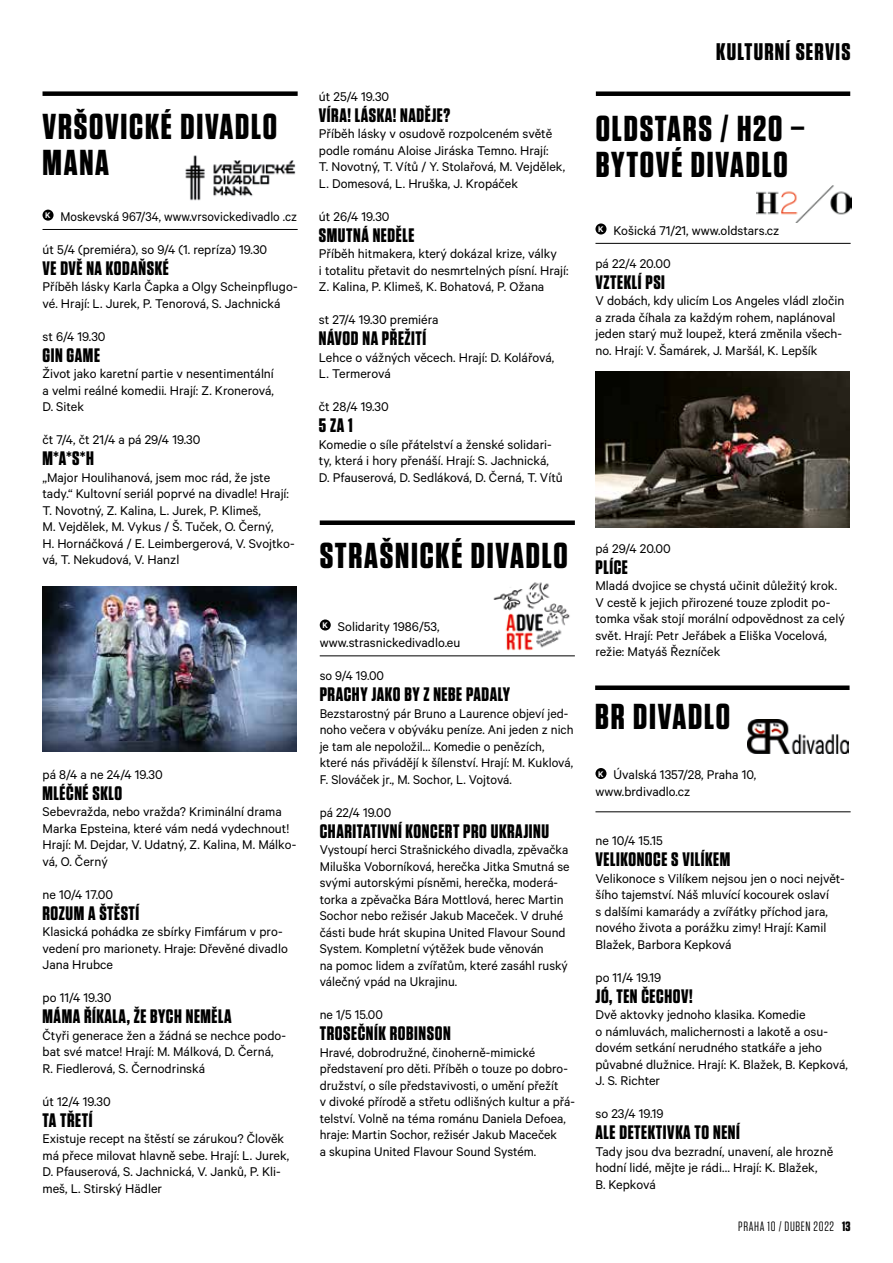
<style>
.page{position:relative;width:893px;height:1263px;background:#fff}
.page>*{position:absolute;margin:0;border:0;box-sizing:border-box;transform-origin:0 0}
.t1{font:700 36px/36px "Tungsten";letter-spacing:.05em;color:#000}
.t2{font:700 24px "Tungsten";letter-spacing:.05em;color:#000}
.t3{font:700 19.5px "Tungsten";letter-spacing:.03em;color:#000}
.t4{font:14.25px/16.5px "Calibre";color:#000}
.t5{font:14.25px "Calibre";color:#000;scale:.96 1}
.t6{font:13.5px "Tungsten";letter-spacing:.05em;color:#000}
.s1{font-weight:700}
</style>
<div class="page">
<div style="left:43px;top:210px;width:11px;height:11px;background:#000;border-radius:50%"></div>
<hr style="left:43px;top:229px;width:255px;height:1px;background:#000">
<img style="left:185px;top:155px;width:111px;height:46px">
<div style="left:43px;top:91px;width:255px;height:5px;background:#000"></div>
<img style="left:43px;top:586px;width:254px;height:165px">
<div style="left:320px;top:619px;width:11px;height:11px;background:#000;border-radius:50%"></div>
<hr style="left:320px;top:656px;width:255px;height:1px;background:#000">
<div style="left:320px;top:520px;width:255px;height:5px;background:#000"></div>
<img style="left:493px;top:582px;width:77px;height:69px">
<img style="left:757px;top:186px;width:95px;height:37px">
<div style="left:595px;top:223px;width:11px;height:11px;background:#000;border-radius:50%"></div>
<hr style="left:595px;top:243px;width:256px;height:1px;background:#000">
<div style="left:596px;top:91px;width:254px;height:5px;background:#000"></div>
<img style="left:748px;top:719px;width:100px;height:34px">
<div style="left:595px;top:768px;width:11px;height:11px;background:#000;border-radius:50%"></div>
<hr style="left:595px;top:811px;width:256px;height:1px;background:#000">
<div style="left:595px;top:685px;width:254px;height:5px;background:#000"></div>
<img style="left:595px;top:372px;width:254px;height:155px">
<h1 class="t1" style="left:43px;top:109px;width:236px">VRŠOVICKÉ DIVADLO<br>MANA</h1>
<p class="t5" style="left:45px;top:208px;width:264px"><sup>K</sup> Moskevská 967/34, www.vrsovickedivadlo .cz</p>
<p class="t4" style="left:43px;top:240px;width:226px">út 5/4 (premiéra), so 9/4 (1. repríza) 19.30</p>
<h3 class="t3" style="left:43px;top:257px;width:128px">VE DVĚ NA KODAŇSKÉ</h3>
<p class="t4" style="left:43px;top:278px;width:257px">Příběh lásky Karla Čapka a Olgy Scheinpflugo&shy;vé. Hrají: L. Jurek, P. Tenorová, S. Jachnická</p>
<p class="t4" style="left:43px;top:327px;width:65px">st 6/4 19.30</p>
<h3 class="t3" style="left:43px;top:344px;width:59px">GIN GAME</h3>
<p class="t4" style="left:43px;top:365px;width:233px;text-align:justify">Život jako karetní partie v nesentimentální a velmi reálné komedii. Hrají: Z. Kronerová, D. Sitek</p>
<p class="t4" style="left:43px;top:431px;width:159px">čt 7/4, čt 21/4 a pá 29/4 19.30</p>
<h3 class="t3" style="left:43px;top:448px;width:53px">M*A*S*H</h3>
<p class="t4" style="left:43px;top:468px;width:254px">„Major Houlihanová, jsem moc rád, že jste tady.“ Kultovní seriál poprvé na divadle! Hrají:<br>T. Novotný, Z. Kalina, L. Jurek, P. Klimeš,<br>M. Vejdělek, M. Vykus / Š. Tuček, O. Černý,<br>H. Hornáčková / E. Leimbergerová, V. Svojtko&shy;vá, T. Nekudová, V. Hanzl</p>
<p class="t4" style="left:43px;top:765px;width:122px">pá 8/4 a ne 24/4 19.30</p>
<h3 class="t3" style="left:43px;top:782px;width:81px">MLÉČNÉ SKLO</h3>
<p class="t4" style="left:43px;top:803px;width:255px">Sebevražda, nebo vražda? Kriminální drama Marka Epsteina, které vám nedá vydechnout!<br>Hrají: M. Dejdar, V. Udatný, Z. Kalina, M. Málko&shy;vá, O. Černý</p>
<p class="t4" style="left:43px;top:885px;width:72px">ne 10/4 17.00</p>
<h3 class="t3" style="left:43px;top:902px;width:98px">ROZUM A ŠTĚSTÍ</h3>
<p class="t4" style="left:43px;top:923px;width:247px">Klasická pohádka ze sbírky Fimfárum v pro&shy;vedení pro marionety. Hraje: Dřevěné divadlo<br>Jana Hrubce</p>
<p class="t4" style="left:43px;top:989px;width:70px">po 11/4 19.30</p>
<h3 class="t3" style="left:43px;top:1006px;width:191px">MÁMA ŘÍKALA, ŽE BYCH NEMĚLA</h3>
<p class="t4" style="left:43px;top:1026px;width:245px">Čtyři generace žen a žádná se nechce podo&shy;bat své matce! Hrají: M. Málková, D. Černá,<br>R. Fiedlerová, S. Černodrinská</p>
<p class="t4" style="left:43px;top:1092px;width:70px">út 12/4 19.30</p>
<h3 class="t3" style="left:43px;top:1109px;width:52px">TA TŘETÍ</h3>
<p class="t4" style="left:43px;top:1130px;width:248px">Existuje recept na štěstí se zárukou? Člověk má přece milovat hlavně sebe. Hrají: L. Jurek, D. Pfauserová, S. Jachnická, V. Janků, P. Kli&shy;meš, L. Stirský Hädler</p>
<p class="t4" style="left:319px;top:87px;width:72px">út 25/4 19.30</p>
<h3 class="t3" style="left:319px;top:104px;width:133px">VÍRA! LÁSKA! NADĚJE?</h3>
<p class="t4" style="left:319px;top:125px;width:248px">Příběh lásky v osudově rozpolceném světě podle románu Aloise Jiráska Temno. Hrají:<br>T. Novotný, T. Vítů / Y. Stolařová, M. Vejdělek, L. Domesová, L. Hruška, J. Kropáček</p>
<p class="t4" style="left:319px;top:207px;width:72px">út 26/4 19.30</p>
<h3 class="t3" style="left:319px;top:224px;width:97px">SMUTNÁ NEDĚLE</h3>
<p class="t4" style="left:319px;top:245px;width:251px">Příběh hitmakera, který dokázal krize, války<br>i totalitu přetavit do nesmrtelných písní. Hrají:<br>Z. Kalina, P. Klimeš, K. Bohatová, P. Ožana</p>
<p class="t4" style="left:319px;top:311px;width:121px">st 27/4 19.30 premiéra</p>
<h3 class="t3" style="left:319px;top:328px;width:109px">NÁVOD NA PŘEŽITÍ</h3>
<p class="t4" style="left:319px;top:348px;width:237px">Lehce o vážných věcech. Hrají: D. Kolářová,<br>L. Termerová</p>
<p class="t4" style="left:319px;top:398px;width:71px">čt 28/4 19.30</p>
<h3 class="t3" style="left:319px;top:415px;width:35px">5 ZA 1</h3>
<p class="t4" style="left:319px;top:435px;width:245px">Komedie o síle přátelství a ženské solidari&shy;ty, která i hory přenáší. Hrají: S. Jachnická,<br>D. Pfauserová, D. Sedláková, D. Černá, T. Vítů</p>
<h2 class="t2" style="left:716px;top:38px;width:136px">KULTURNÍ SERVIS</h2>
<h1 class="t1" style="left:596px;top:112px;width:210px">OLDSTARS / H2O –<br>BYTOVÉ DIVADLO</h1>
<p class="t4" style="left:598px;top:221px;width:183px"><sup>K</sup> Košická 71/21, www.oldstars.cz</p>
<p class="t4" style="left:595px;top:254px;width:77px">pá 22/4 20.00</p>
<h3 class="t3" style="left:595px;top:271px;width:71px">VZTEKLÍ PSI</h3>
<p class="t4" style="left:595px;top:292px;width:250px">V dobách, kdy ulicím Los Angeles vládl zločin a zrada číhala za každým rohem, naplánoval jeden starý muž loupež, která změnila všech&shy;no. Hrají: V. Šamárek, J. Maršál, K. Lepšík</p>
<h1 class="t1" style="left:320px;top:539px;width:249px">STRAŠNICKÉ DIVADLO</h1>
<p class="t4" style="left:320px;top:617px;width:142px"><sup>K</sup> Solidarity 1986/53, www.strasnickedivadlo.eu</p>
<p class="t4" style="left:320px;top:667px;width:66px">so 9/4 19.00</p>
<h3 class="t3" style="left:320px;top:684px;width:192px">PRACHY JAKO BY Z NEBE PADALY</h3>
<p class="t4" style="left:320px;top:704px;width:255px">Bezstarostný pár Bruno a Laurence objeví jed&shy;noho večera v obýváku peníze. Ani jeden z nich je tam ale nepoložil… Komedie o penězích, které nás přivádějí k šílenství. Hrají: M. Kuklová, F. Slováček jr., M. Sochor, L. Vojtová.</p>
<p class="t4" style="left:320px;top:803px;width:73px">pá 22/4 19.00</p>
<h3 class="t3" style="left:320px;top:820px;width:231px">CHARITATIVNÍ KONCERT PRO UKRAJINU</h3>
<p class="t4" style="left:320px;top:841px;width:251px">Vystoupí herci Strašnického divadla, zpěvačka Miluška Voborníková, herečka Jitka Smutná se svými autorskými písněmi, herečka, moderá&shy;torka a zpěvačka Bára Mottlová, herec Martin Sochor nebo režisér Jakub Maceček. V druhé části bude hrát skupina United Flavour Sound System. Kompletní výtěžek bude věnován<br>na pomoc lidem a zvířatům, které zasáhl ruský válečný vpád na Ukrajinu.</p>
<p class="t4" style="left:320px;top:1006px;width:65px">ne 1/5 15.00</p>
<h3 class="t3" style="left:320px;top:1023px;width:132px">TROSEČNÍK ROBINSON</h3>
<p class="t4" style="left:320px;top:1043px;width:257px">Hravé, dobrodružné, činoherně-mimické představení pro děti. Příběh o touze po dobro&shy;družství, o síle představivosti, o umění přežít<br>v divoké přírodě a střetu odlišných kultur a přá&shy;telství. Volně na téma románu Daniela Defoea, hraje: Martin Sochor, režisér Jakub Maceček<br>a skupina United Flavour Sound Systém.</p>
<p class="t4" style="left:595px;top:539px;width:77px">pá 29/4 20.00</p>
<h3 class="t3" style="left:595px;top:556px;width:34px">PLÍCE</h3>
<p class="t4" style="left:595px;top:577px;width:251px">Mladá dvojice se chystá učinit důležitý krok.<br>V cestě k jejich přirozené touze zplodit po&shy;tomka však stojí morální odpovědnost za celý svět. Hrají: Petr Jeřábek a Eliška Vocelová, režie: Matyáš Řezníček</p>
<h1 class="t1" style="left:595px;top:699px;width:136px">BR DIVADLO</h1>
<p class="t4" style="left:595px;top:766px;width:162px"><sup>K</sup> Úvalská 1357/28, Praha 10, www.brdivadlo.cz</p>
<p class="t4" style="left:595px;top:832px;width:69px">ne 10/4 15.15</p>
<h3 class="t3" style="left:595px;top:849px;width:136px">VELIKONOCE S VILÍKEM</h3>
<p class="t4" style="left:595px;top:869px;width:251px">Velikonoce s Vilíkem nejsou jen o noci největ&shy;šího tajemství. Náš mluvící kocourek oslaví<br>s dalšími kamarády a zvířátky příchod jara, nového života a porážku zimy! Hrají: Kamil Blažek, Barbora Kepková</p>
<p class="t4" style="left:595px;top:968px;width:67px">po 11/4 19.19</p>
<h3 class="t3" style="left:595px;top:985px;width:99px">JÓ, TEN ČECHOV!</h3>
<p class="t4" style="left:595px;top:1006px;width:254px">Dvě aktovky jednoho klasika. Komedie<br>o námluvách, malichernosti a lakotě a osu&shy;dovém setkání nerudného statkáře a jeho půvabné dlužnice. Hrají: K. Blažek, B. Kepková, J. S. Richter</p>
<p class="t4" style="left:595px;top:1105px;width:70px">so 23/4 19.19</p>
<h3 class="t3" style="left:595px;top:1122px;width:146px">ALE DETEKTIVKA TO NENÍ</h3>
<p class="t4" style="left:595px;top:1142px;width:239px">Tady jsou dva bezradní, unavení, ale hrozně hodní lidé, mějte je rádi… Hrají: K. Blažek,<br>B. Kepková</p>
<p class="t6" style="left:738px;top:1219px;width:114px">PRAHA 10 / DUBEN 2022 <span class="s1">13</span></p>
</div>
